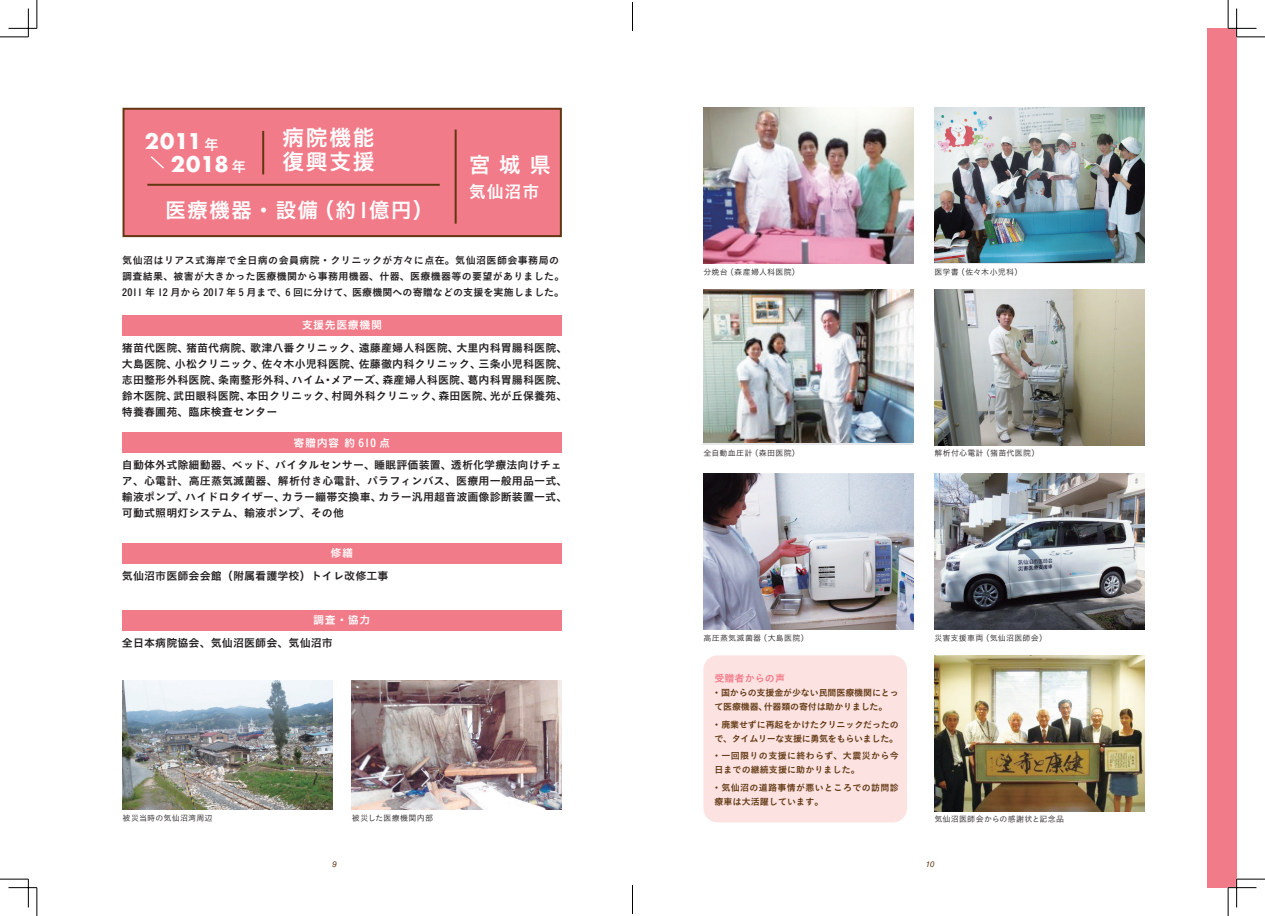
<style>
.page{position:relative;width:1265px;height:916px;background:#fff}
.page>*{position:absolute;margin:0;border:0;box-sizing:border-box;transform-origin:0 0}
.t1{font:22.4px/24.2px "Koburina Go Std W6";letter-spacing:.05em;color:#fff}
.t2{font:22px "Koburina Go Std W6";color:#fff}
.t3{font:21px "Koburina Go Std W6";letter-spacing:.05em;color:#fff}
.t4{font:700 21px/22.2px "Futura";color:#fff}
.t5{font:17px "Koburina Go Std W6";color:#fff}
.t6{font:11px/16px "Koburina Go Std W6";letter-spacing:.01em;color:#231f20;text-align:justify}
.t7{font:11px "Koburina Go Std W6";letter-spacing:.05em;color:#fff}
.t8{font:10px/16px "Koburina Go Std W6";letter-spacing:.03em;color:#231f20}
.t9{font:10px "Koburina Go Std W6";letter-spacing:.01em;color:#f27b89}
.t10{font:9px/14px "Koburina Go Std W6";letter-spacing:-.015em;color:#603711}
.t11{font:9px/14px "Koburina Go Std W6";letter-spacing:.04em;color:#603711}
.t12{font:8px "Koburina Go Std W3";letter-spacing:.03em;color:#231f20}
.t13{font:italic 8px "Helvetica Neue";color:#603711}
.s1{font-family:"Koburina Go Std W6";font-weight:400;font-size:14.7px}
</style>
<div class="page">
<div style="left:703px;top:655px;width:204px;height:167px;background:#fce2e1;border-radius:14px"></div>
<svg style="left:122px;top:107px;width:440px;height:131px;background:#ea7984"></svg>
<div style="left:1206px;top:28px;width:30px;height:859px;background:#f27b89"></div>
<img style="left:352px;top:680px;width:210px;height:130px">
<img style="left:934px;top:108px;width:210px;height:154px">
<img style="left:934px;top:289px;width:210px;height:156px">
<img style="left:934px;top:474px;width:210px;height:155px">
<img style="left:934px;top:655px;width:210px;height:156px">
<img style="left:122px;top:680px;width:210px;height:130px">
<img style="left:703px;top:108px;width:210px;height:156px">
<img style="left:703px;top:289px;width:210px;height:153px">
<img style="left:703px;top:474px;width:210px;height:155px">
<hr style="left:454px;top:130px;width:2px;height:94px;background:#603711">
<div style="left:122px;top:314px;width:439px;height:21px;background:#f27b89"></div>
<div style="left:122px;top:432px;width:439px;height:21px;background:#f27b89"></div>
<div style="left:122px;top:542px;width:439px;height:21px;background:#f27b89"></div>
<div style="left:122px;top:609px;width:439px;height:21px;background:#f27b89"></div>
<svg style="left:149px;top:155px;width:16px;height:15px"></svg>
<svg style="left:0;top:0;width:38px;height:38px"></svg>
<svg style="left:0;top:878px;width:38px;height:38px"></svg>
<svg style="left:1227px;top:0;width:37px;height:38px"></svg>
<svg style="left:1227px;top:878px;width:37px;height:38px"></svg>
<svg style="left:632px;top:3px;width:1px;height:28px"></svg>
<svg style="left:632px;top:885px;width:1px;height:28px"></svg>
<h3 class="t4" style="left:171px;top:130px;width:77px;text-indent:-26px">2011 <span class="s1">年<br></span>2018 <span class="s1">年</span></h3>
<h1 class="t1" style="left:282px;top:126px;width:94px">病院機能復興支援</h1>
<h3 class="t3" style="left:165px;top:193px;width:270px">医療機器・設備（約1億円）</h3>
<h2 class="t2" style="left:469px;top:148px;width:84px">宮城県</h2>
<h3 class="t5" style="left:469px;top:179px;width:72px">気仙沼市</h3>
<p class="t8" style="left:122px;top:252px;width:443px">気仙沼はリアス式海岸で全日病の会員病院・クリニックが方々に点在。気仙沼医師会事務局の調査結果、被害が大きかった医療機関から事務用機器、什器、医療機器等の要望がありました。<br>2011 年 12 月から 2017 年 5 月まで、6 回に分けて、医療機関への寄贈などの支援を実施しました。</p>
<p class="t7" style="left:302px;top:317px;width:82px">支援先医療機関</p>
<p class="t6" style="left:122px;top:340px;width:447px">猪苗代医院、猪苗代病院、歌津八番クリニック、遠藤産婦人科医院、大里内科胃腸科医院、大島医院、小松クリニック、佐々木小児科医院、佐藤徹内科クリニック、三条小児科医院、志田整形外科医院、条南整形外科、ハイム・メアーズ、森産婦人科医院、葛内科胃腸科医院、鈴木医院、武田眼科医院、本田クリニック、村岡外科クリニック、森田医院、光が丘保養苑、特養春圃苑、臨床検査センター</p>
<p class="t7" style="left:293px;top:434px;width:98px">寄贈内容 約 610 点</p>
<p class="t6" style="left:122px;top:457px;width:447px;text-align:left">自動体外式除細動器、ベッド、バイタルセンサー、睡眠評価装置、透析化学療法向けチェア、心電計、高圧蒸気滅菌器、解析付き心電計、パラフィンバス、医療用一般用品一式、輸液ポンプ、ハイドロタイザー、カラー繃帯交換車、カラー汎用超音波画像診断装置一式、可動式照明灯システム、輸液ポンプ、その他</p>
<p class="t7" style="left:330px;top:544px;width:24px">修繕</p>
<p class="t6" style="left:122px;top:568px;width:268px">気仙沼市医師会会館（附属看護学校）トイレ改修工事</p>
<p class="t7" style="left:313px;top:612px;width:59px">調査・協力</p>
<p class="t6" style="left:122px;top:635px;width:212px">全日本病院協会、気仙沼医師会、気仙沼市</p>
<p class="t12" style="left:122px;top:812px;width:92px">被災当時の気仙沼湾周辺</p>
<p class="t12" style="left:352px;top:812px;width:83px">被災した医療機関内部</p>
<p class="t12" style="left:703px;top:266px;width:98px">分娩台（森産婦人科医院）</p>
<p class="t12" style="left:703px;top:447px;width:98px">全自動血圧計（森田医院）</p>
<p class="t12" style="left:934px;top:266px;width:89px">医学書（佐々木小児科）</p>
<p class="t12" style="left:934px;top:447px;width:106px">解析付心電計（猪苗代医院）</p>
<p class="t12" style="left:703px;top:631px;width:107px">高圧蒸気滅菌器（大島医院）</p>
<p class="t9" style="left:714px;top:670px;width:72px">受贈者からの声</p>
<p class="t10" style="left:712px;top:685px;width:188px">・国からの支援金が少ない民間医療機関にとって医療機器、什器類の寄付は助かりました。</p>
<p class="t10" style="left:712px;top:717px;width:188px">・廃業せずに再起をかけたクリニックだったので、タイムリーな支援に勇気をもらいました。</p>
<p class="t11" style="left:712px;top:748px;width:188px">・一回限りの支援に終わらず、大震災から今日までの継続支援に助かりました。</p>
<p class="t11" style="left:712px;top:780px;width:188px">・気仙沼の道路事情が悪いところでの訪問診療車は大活躍しています。</p>
<p class="t12" style="left:934px;top:631px;width:114px">災害支援車両（気仙沼医師会）</p>
<p class="t12" style="left:934px;top:813px;width:131px">気仙沼医師会からの感謝状と記念品</p>
<p class="t13" style="left:332px;top:858px;width:6px">9</p>
<p class="t13" style="left:925px;top:858px;width:10px">10</p>
</div>
